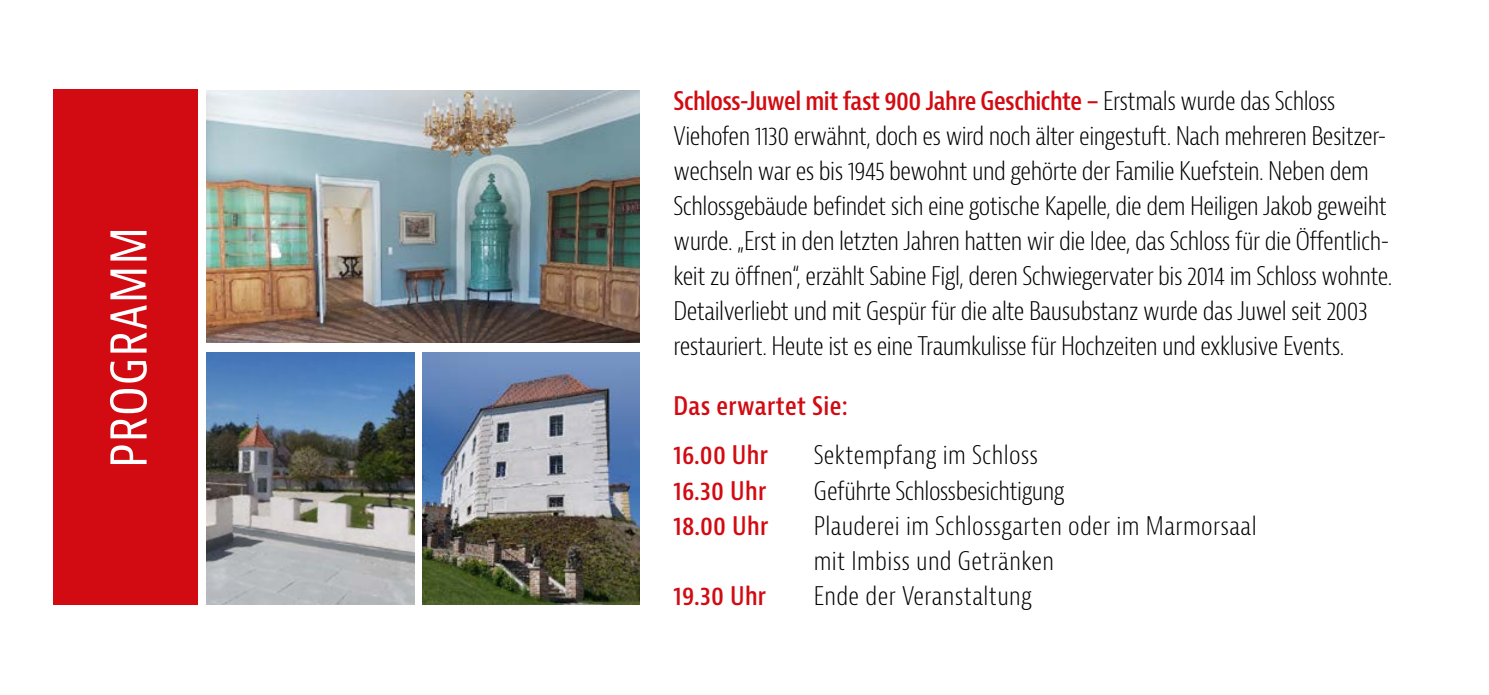
<style>
.page{position:relative;width:1489px;height:695px;background:#fff}
.page>*{position:absolute;margin:0;border:0;box-sizing:border-box;transform-origin:0 0}
.t1{font:condensed 52.5px "Bernina Sans";letter-spacing:.02em;color:#fff}
.t2{font:300 condensed 25px/35px "Bernina Sans";letter-spacing:-.02em;color:#000}
.t3{font:300 condensed 25px/35px "Bernina Sans";letter-spacing:.015em;color:#000}
.t4{font:600 condensed 25px/49.2px "Bernina Sans";letter-spacing:.015em;color:#d20a11}
.s1{font-weight:600;color:#d20a11}
</style>
<div class="page">
<div style="left:53px;top:89px;width:145px;height:515px;background:#d20a11"></div>
<img style="left:207px;top:352px;width:208px;height:252px">
<img style="left:422px;top:352px;width:217px;height:252px">
<img style="left:207px;top:90px;width:432px;height:252px">
<h1 class="t1" style="left:95px;top:468px;width:242px;rotate:-90deg">PROGRAMM</h1>
<p class="t2" style="left:673px;top:84px;width:720px"><span class="s1">Schloss-Juwel mit fast 900 Jahre Geschichte –</span> Erstmals wurde das Schloss Viehofen 1130 erwähnt, doch es wird noch älter eingestuft. Nach mehreren Besitzer&shy;wechseln war es bis 1945 bewohnt und gehörte der Familie Kuefstein. Neben dem Schlossgebäude befindet sich eine gotische Kapelle, die dem Heiligen Jakob geweiht wurde. „Erst in den letzten Jahren hatten wir die Idee, das Schloss für die Öffentlich&shy;keit zu öffnen“, erzählt Sabine Figl, deren Schwiegervater bis 2014 im Schloss wohnte.<br>Detailverliebt und mit Gespür für die alte Bausubstanz wurde das Juwel seit 2003 restauriert. Heute ist es eine Traumkulisse für Hochzeiten und exklusive Events.</p>
<p class="t4" style="left:673px;top:382px;width:176px">Das erwartet Sie:<br>16.00 Uhr</p>
<p class="t3" style="left:813px;top:438px;width:226px">Sektempfang im Schloss</p>
<p class="t4" style="left:673px;top:466px;width:94px">16.30 Uhr</p>
<p class="t2" style="left:813px;top:473px;width:252px">Geführte Schlossbesichtigung</p>
<p class="t4" style="left:673px;top:501px;width:96px">18.00 Uhr</p>
<p class="t3" style="left:813px;top:508px;width:444px">Plauderei im Schlossgarten oder im Marmorsaal mit Imbiss und Getränken</p>
<p class="t4" style="left:673px;top:571px;width:94px">19.30 Uhr</p>
<p class="t3" style="left:813px;top:578px;width:220px">Ende der Veranstaltung</p>
</div>
